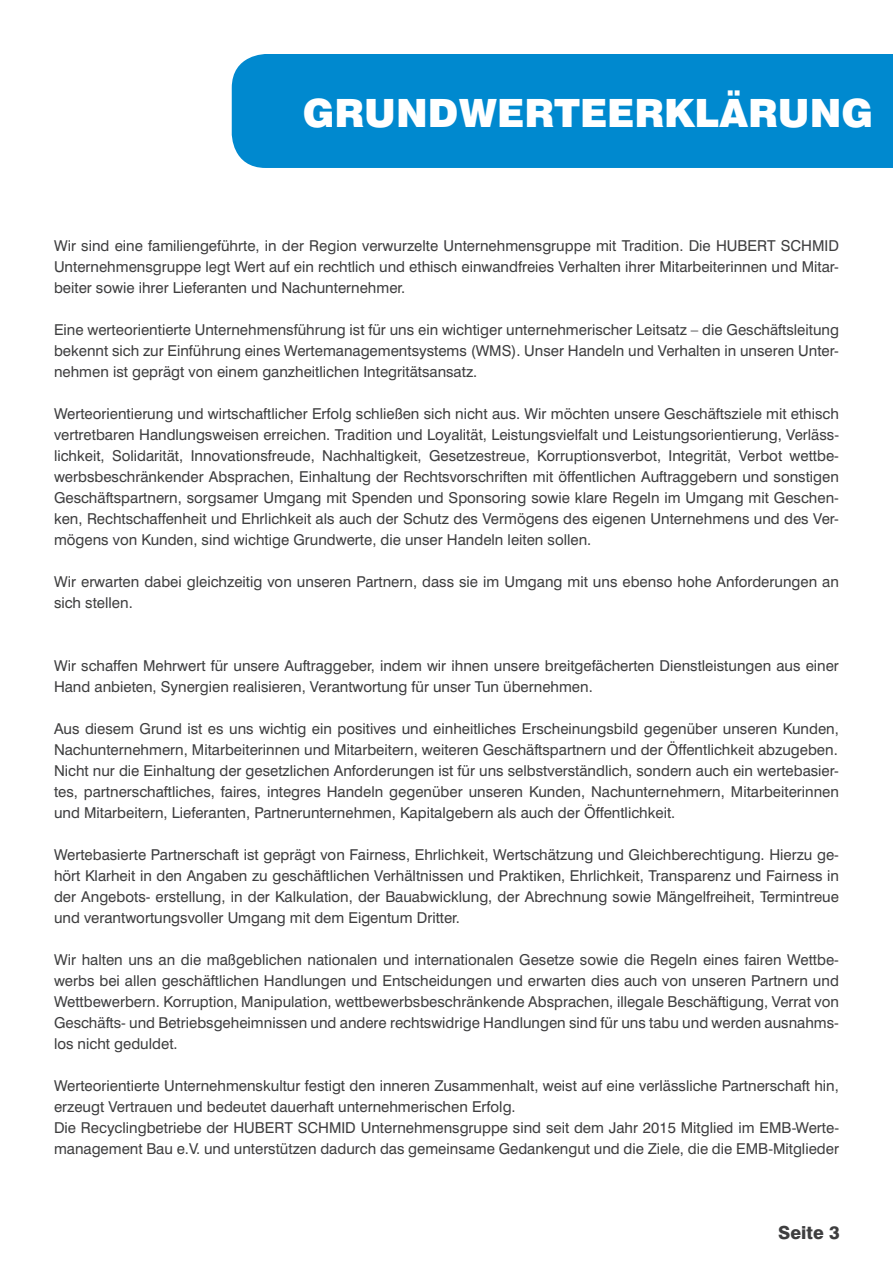
<style>
.page{position:relative;width:893px;height:1263px;background:#fff}
.page>*{position:absolute;margin:0;border:0;box-sizing:border-box;transform-origin:0 0}
.t1{font:900 39px "Swiss 721 BT";color:#fff}
.t2{font:800 18px "Swiss 721 BT";color:#3e3e3f}
.t3{font:15px/21px "Swiss 721 BT";color:#3e3e3f;text-align:justify}
</style>
<div class="page">
<div style="left:232px;top:54px;width:661px;height:114px;background:#0089cf"></div>
<h1 class="t1" style="left:303px;top:89px;width:572px">GRUNDWERTEERKLÄRUNG</h1>
<p class="t3" style="left:54px;top:235px;width:786px">Wir sind eine familiengeführte, in der Region verwurzelte Unternehmensgruppe mit Tradition. Die HUBERT SCHMID Unternehmensgruppe legt Wert auf ein rechtlich und ethisch einwandfreies Verhalten ihrer Mitarbeiterinnen und Mitar&shy;beiter sowie ihrer Lieferanten und Nachunternehmer.</p>
<p class="t3" style="left:54px;top:319px;width:786px">Eine werteorientierte Unternehmensführung ist für uns ein wichtiger unternehmerischer Leitsatz – die Geschäftsleitung bekennt sich zur Einführung eines Wertemanagementsystems (WMS). Unser Handeln und Verhalten in unseren Unter&shy;nehmen ist geprägt von einem ganzheitlichen Integritätsansatz.</p>
<p class="t3" style="left:54px;top:403px;width:786px">Werteorientierung und wirtschaftlicher Erfolg schließen sich nicht aus. Wir möchten unsere Geschäftsziele mit ethisch vertretbaren Handlungsweisen erreichen. Tradition und Loyalität, Leistungsvielfalt und Leistungsorientierung, Verläss&shy;lichkeit, Solidarität, Innovationsfreude, Nachhaltigkeit, Gesetzestreue, Korruptionsverbot, Integrität, Verbot wettbe&shy;werbsbeschränkender Absprachen, Einhaltung der Rechtsvorschriften mit öffentlichen Auftraggebern und sonstigen Geschäftspartnern, sorgsamer Umgang mit Spenden und Sponsoring sowie klare Regeln im Umgang mit Geschen&shy;ken, Rechtschaffenheit und Ehrlichkeit als auch der Schutz des Vermögens des eigenen Unternehmens und des Ver&shy;mögens von Kunden, sind wichtige Grundwerte, die unser Handeln leiten sollen.</p>
<p class="t3" style="left:54px;top:571px;width:786px">Wir erwarten dabei gleichzeitig von unseren Partnern, dass sie im Umgang mit uns ebenso hohe Anforderungen an sich stellen.</p>
<p class="t3" style="left:54px;top:655px;width:786px">Wir schaffen Mehrwert für unsere Auftraggeber, indem wir ihnen unsere breitgefächerten Dienstleistungen aus einer<br>Hand anbieten, Synergien realisieren, Verantwortung für unser Tun übernehmen.</p>
<p class="t3" style="left:54px;top:718px;width:786px">Aus diesem Grund ist es uns wichtig ein positives und einheitliches Erscheinungsbild gegenüber unseren Kunden, Nachunternehmern, Mitarbeiterinnen und Mitarbeitern, weiteren Geschäftspartnern und der Öffentlichkeit abzugeben.<br>Nicht nur die Einhaltung der gesetzlichen Anforderungen ist für uns selbstverständlich, sondern auch ein wertebasier&shy;tes, partnerschaftliches, faires, integres Handeln gegenüber unseren Kunden, Nachunternehmern, Mitarbeiterinnen und Mitarbeitern, Lieferanten, Partnerunternehmen, Kapitalgebern als auch der Öffentlichkeit.</p>
<p class="t3" style="left:54px;top:844px;width:786px">Wertebasierte Partnerschaft ist geprägt von Fairness, Ehrlichkeit, Wertschätzung und Gleichberechtigung. Hierzu ge&shy;hört Klarheit in den Angaben zu geschäftlichen Verhältnissen und Praktiken, Ehrlichkeit, Transparenz und Fairness in der Angebots- erstellung, in der Kalkulation, der Bauabwicklung, der Abrechnung sowie Mängelfreiheit, Termintreue und verantwortungsvoller Umgang mit dem Eigentum Dritter.</p>
<p class="t3" style="left:54px;top:949px;width:786px">Wir halten uns an die maßgeblichen nationalen und internationalen Gesetze sowie die Regeln eines fairen Wettbe&shy;werbs bei allen geschäftlichen Handlungen und Entscheidungen und erwarten dies auch von unseren Partnern und Wettbewerbern. Korruption, Manipulation, wettbewerbsbeschränkende Absprachen, illegale Beschäftigung, Verrat von Geschäfts- und Betriebsgeheimnissen und andere rechtswidrige Handlungen sind für uns tabu und werden ausnahms&shy;los nicht geduldet.</p>
<p class="t3" style="left:54px;top:1075px;width:786px;text-align:left">Werteorientierte Unternehmenskultur festigt den inneren Zusammenhalt, weist auf eine verlässliche Partnerschaft hin, erzeugt Vertrauen und bedeutet dauerhaft unternehmerischen Erfolg.<br>Die Recyclingbetriebe der HUBERT SCHMID Unternehmensgruppe sind seit dem Jahr 2015 Mitglied im EMB-Werte&shy;management Bau e.V. und unterstützen dadurch das gemeinsame Gedankengut und die Ziele, die die EMB-Mitglieder</p>
<p class="t2" style="left:778px;top:1222px;width:63px">Seite 3</p>
</div>
